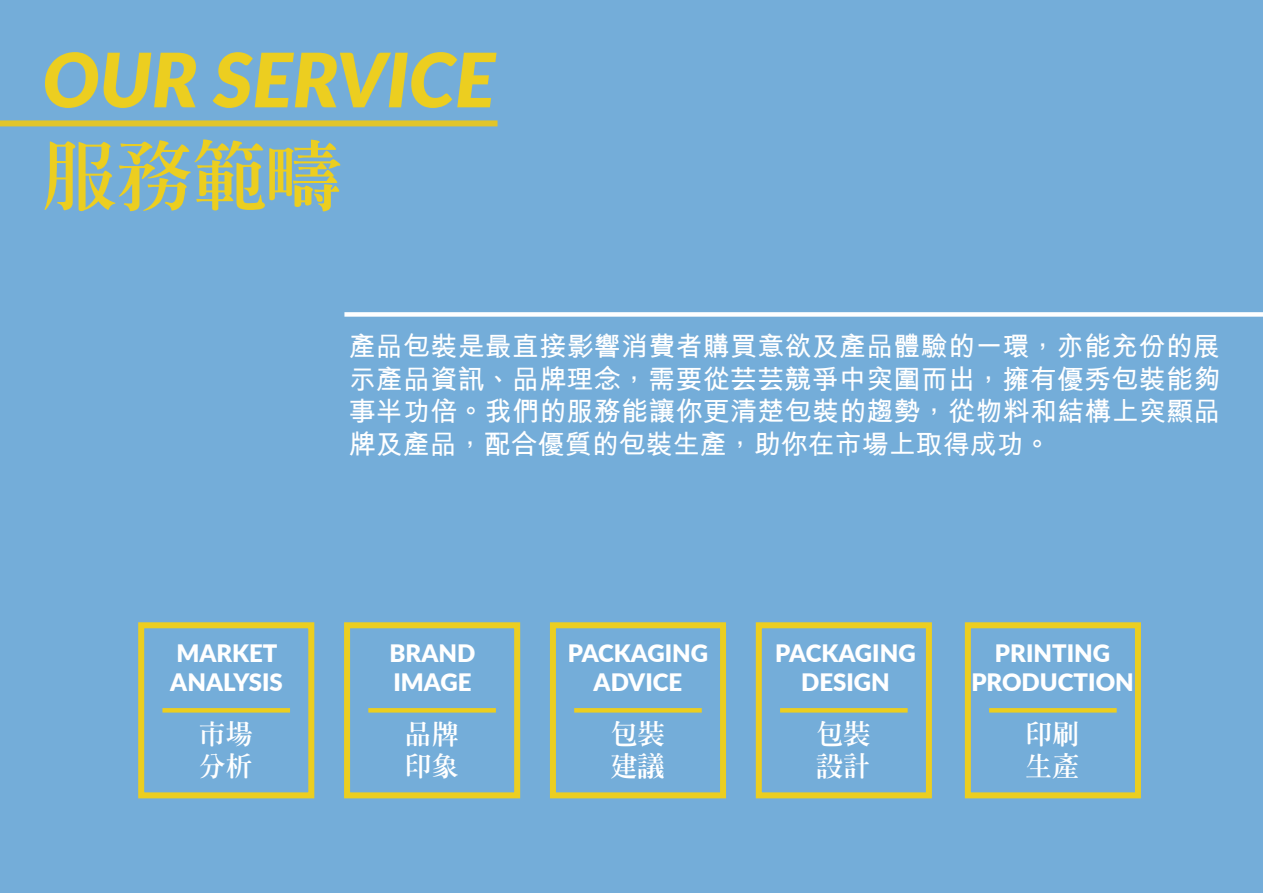
<style>
.page{position:relative;width:1263px;height:893px;background:#74add9}
.page>*{position:absolute;margin:0;border:0;box-sizing:border-box;transform-origin:0 0}
.t1{font:italic 900 75px "Lato";color:#ecce20}
.t2{font:75px "Inn Ming Extra";color:#ecce20}
.t3{font:700 27px/32.4px "M Hei HK";letter-spacing:.005em;color:#fff;text-align:justify}
.t4{font:27px/32.4px "Inn Ming Extra";color:#fff}
.t5{font:900 24px/28.8px "Lato";color:#fff;text-align:center}
</style>
<div class="page">
<div style="left:138px;top:622px;width:176px;height:176px;border:6px solid #ecce20"></div>
<div style="left:162px;top:708px;width:128px;height:5px;background:#ecce20"></div>
<div style="left:344px;top:622px;width:176px;height:176px;border:6px solid #ecce20"></div>
<div style="left:368px;top:708px;width:128px;height:5px;background:#ecce20"></div>
<div style="left:550px;top:622px;width:176px;height:176px;border:6px solid #ecce20"></div>
<div style="left:574px;top:708px;width:128px;height:5px;background:#ecce20"></div>
<div style="left:965px;top:622px;width:176px;height:176px;border:6px solid #ecce20"></div>
<div style="left:989px;top:708px;width:128px;height:5px;background:#ecce20"></div>
<div style="left:756px;top:622px;width:176px;height:176px;border:6px solid #ecce20"></div>
<div style="left:780px;top:708px;width:128px;height:5px;background:#ecce20"></div>
<div style="left:344px;top:312px;width:919px;height:5px;background:#fff"></div>
<div style="left:0;top:120px;width:497px;height:6px;background:#e1c52a"></div>
<h1 class="t1" style="left:43px;top:24px;width:454px">OUR SERVICE</h1>
<h1 class="t2" style="left:43px;top:138px;width:301px">服務範疇</h1>
<p class="t3" style="left:349px;top:328px;width:873px">產品包裝是最直接影響消費者購買意欲及產品體驗的一環，亦能充份的展示產品資訊、品牌理念，需要從芸芸競爭中突圍而出，擁有優秀包裝能夠事半功倍。我們的服務能讓你更清楚包裝的趨勢，從物料和結構上突顯品牌及產品，配合優質的包裝生產，助你在市場上取得成功。</p>
<p class="t5" style="left:170px;top:638px;width:114px;text-align:left">MARKET<br>ANALYSIS</p>
<p class="t4" style="left:199px;top:717px;width:55px">市場分析</p>
<p class="t5" style="left:389px;top:638px;width:87px;text-align:left">BRAND<br>IMAGE</p>
<p class="t4" style="left:405px;top:717px;width:55px">品牌印象</p>
<p class="t5" style="left:568px;top:638px;width:142px">PACKAGING<br>ADVICE</p>
<p class="t4" style="left:611px;top:717px;width:55px">包裝建議</p>
<p class="t5" style="left:775px;top:638px;width:142px">PACKAGING<br>DESIGN</p>
<p class="t4" style="left:816px;top:717px;width:55px">包裝設計</p>
<p class="t5" style="left:971px;top:638px;width:164px">PRINTING<br>PRODUCTION</p>
<p class="t4" style="left:1026px;top:717px;width:55px">印刷生產</p>
</div>
